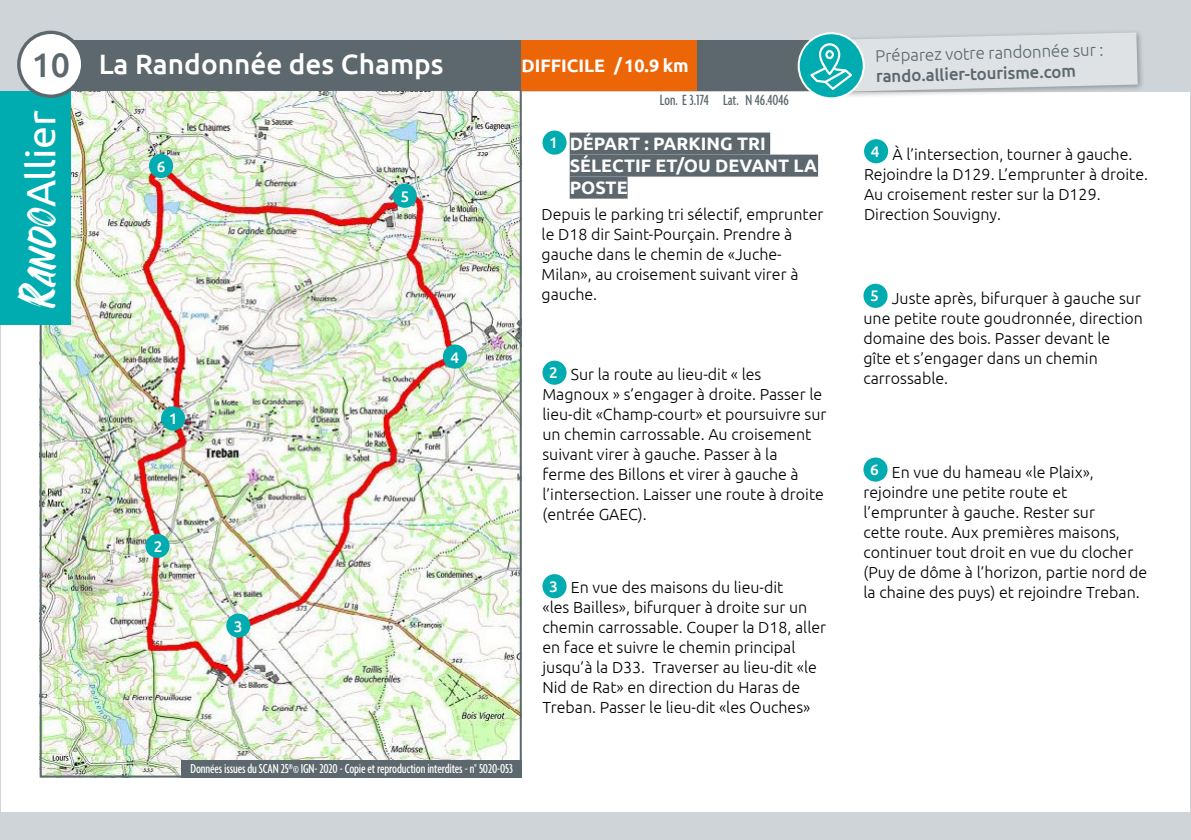
<style>
.page{position:relative;width:1191px;height:840px;background:#fff}
.page>*{position:absolute;margin:0;border:0;box-sizing:border-box;transform-origin:0 0}
.t1{font:41px "Ubuntu";letter-spacing:-.01em;color:#fff}
.t2{font:500 34px "Ubuntu";color:#5d686e}
.t3{font:500 28px "Ubuntu";color:#fff}
.t4{font:700 18px/22px "Ubuntu";color:#fff}
.t5{font:300 17px "Ubuntu";color:#5d686e}
.t6{font:500 17px "Ubuntu";color:#5d686e}
.t7{font:300 16px/20px "Ubuntu";color:#000}
.t8{font:500 extra-condensed 16px "Agenda";color:#5d686e}
.t9{font:500 15.4px "Ubuntu";color:#fff}
.t10{font:500 15.4px "Ubuntu";color:#fff}
.t11{font:500 extra-condensed 14px "Agenda";letter-spacing:-.01em;color:#fff}
.s1{font-family:"Fontania";font-size:41.2px}
</style>
<div class="page">
<div style="left:0;top:0;width:1191px;height:91px;background:#ced4d8"></div>
<img style="left:43px;top:91px;width:476px;height:683px">
<div style="left:40px;top:40px;width:810px;height:51px;background:#5d686e"></div>
<div style="left:161px;top:406px;width:24px;height:24px;background:#00acb0;border-radius:50%"></div>
<div style="left:443px;top:344px;width:24px;height:24px;background:#00acb0;border-radius:50%"></div>
<div style="left:226px;top:613px;width:24px;height:24px;background:#00acb0;border-radius:50%"></div>
<div style="left:393px;top:184px;width:24px;height:24px;background:#00acb0;border-radius:50%"></div>
<div style="left:149px;top:154px;width:24px;height:24px;background:#00acb0;border-radius:50%"></div>
<div style="left:0;top:91px;width:71px;height:233px;background:#00acb0"></div>
<div style="left:145px;top:533px;width:25px;height:24px;background:#00acb0;border-radius:50%"></div>
<div style="left:19px;top:32px;width:64px;height:64px;background:#fff;border-radius:50%"></div>
<div style="left:17px;top:31px;width:67px;height:67px;border:3px solid #5d686e;border-radius:50%"></div>
<div style="left:0;top:812px;width:1191px;height:27px;background:#ced4d8"></div>
<div style="left:522px;top:40px;width:175px;height:51px;background:#ec6608"></div>
<div style="left:569px;top:132px;width:201px;height:22px;background:#5d686e"></div>
<div style="left:569px;top:154px;width:249px;height:22px;background:#5d686e"></div>
<div style="left:569px;top:176px;width:58px;height:22px;background:#5d686e"></div>
<div style="left:542px;top:130px;width:24px;height:24px;background:#00acb0;border-radius:50%"></div>
<div style="left:542px;top:360px;width:24px;height:24px;background:#00acb0;border-radius:50%"></div>
<div style="left:542px;top:574px;width:24px;height:24px;background:#00acb0;border-radius:50%"></div>
<div style="left:864px;top:139px;width:24px;height:24px;background:#00acb0;border-radius:50%"></div>
<div style="left:863px;top:283px;width:24px;height:25px;background:#00acb0;border-radius:50%"></div>
<div style="left:863px;top:457px;width:24px;height:24px;background:#00acb0;border-radius:50%"></div>
<div style="left:825px;top:29px;width:319px;height:71px;background:#000;opacity:.3"></div>
<svg style="left:798px;top:33px;width:66px;height:66px"></svg>
<div style="left:797px;top:32px;width:68px;height:68px;border:2px solid #fff;border-radius:50%"></div>
<svg style="left:810px;top:32px;width:327px;height:60px"></svg>
<div style="left:182px;top:760px;width:340px;height:17px;background:#5d686e"></div>
<h2 class="t2" style="left:31px;top:43px;width:40px">10</h2>
<h1 class="t1" style="left:16px;top:307px;width:198px;rotate:-90deg"><span class="s1">Rando</span>Allier</h1>
<h3 class="t3" style="left:99px;top:46px;width:346px">La Randonnée des Champs</h3>
<p class="t10" style="left:157px;top:157px;width:10px">6</p>
<p class="t10" style="left:400px;top:186px;width:10px">5</p>
<p class="t9" style="left:169px;top:409px;width:10px">1</p>
<p class="t10" style="left:154px;top:536px;width:10px">2</p>
<p class="t10" style="left:234px;top:616px;width:10px">3</p>
<p class="t10" style="left:450px;top:347px;width:10px">4</p>
<p class="t4" style="left:521px;top:54px;width:169px">DIFFICILE /10.9 km</p>
<p class="t9" style="left:549px;top:133px;width:10px">1</p>
<p class="t8" style="left:660px;top:91px;width:131px">Lon. E 3.174 Lat. N 46.4046</p>
<p class="t4" style="left:569px;top:132px;width:249px">DÉPART : PARKING TRI<br>SÉLECTIF ET/OU DEVANT LA<br>POSTE</p>
<p class="t7" style="left:541px;top:204px;width:283px">Depuis le parking tri sélectif, emprunter le D18 dir Saint-Pourçain. Prendre à gauche dans le chemin de «Juche-<br>Milan», au croisement suivant virer à gauche.</p>
<p class="t9" style="left:549px;top:362px;width:10px">2</p>
<p class="t7" style="left:542px;top:363px;width:286px;text-indent:28px">Sur la route au lieu-dit « les Magnoux » s’engager à droite. Passer le lieu-dit «Champ-court» et poursuivre sur un chemin carrossable. Au croisement suivant virer à gauche. Passer à la<br>ferme des Billons et virer à gauche à l’intersection. Laisser une route à droite (entrée GAEC).</p>
<p class="t9" style="left:549px;top:576px;width:10px">3</p>
<p class="t7" style="left:542px;top:576px;width:285px;text-indent:28px">En vue des maisons du lieu-dit<br>«les Bailles», bifurquer à droite sur un chemin carrossable. Couper la D18, aller en face et suivre le chemin principal jusqu’à la D33. Traverser au lieu-dit «le Nid de Rat» en direction du Haras de Treban. Passer le lieu-dit «les Ouches»</p>
<p class="t11" style="left:191px;top:760px;width:324px">Données issues du SCAN 25®© IGN- 2020 - Copie et reproduction interdites - n° 5020-053</p>
<p class="t5" style="left:875px;top:45px;width:230px;rotate:-1deg">Préparez votre randonnée sur :</p>
<p class="t6" style="left:875px;top:65px;width:202px;rotate:-1deg">rando.allier-tourisme.com</p>
<p class="t7" style="left:864px;top:143px;width:285px;text-indent:28px">À l’intersection, tourner à gauche.<br>Rejoindre la D129. L’emprunter à droite.<br>Au croisement rester sur la D129.<br>Direction Souvigny.</p>
<p class="t9" style="left:870px;top:141px;width:10px">4</p>
<p class="t9" style="left:870px;top:286px;width:10px">5</p>
<p class="t7" style="left:863px;top:288px;width:281px;text-indent:28px">Juste après, bifurquer à gauche sur une petite route goudronnée, direction domaine des bois. Passer devant le<br>gîte et s’engager dans un chemin carrossable.</p>
<p class="t9" style="left:870px;top:459px;width:10px">6</p>
<p class="t7" style="left:863px;top:461px;width:285px;text-indent:28px">En vue du hameau «le Plaix», rejoindre une petite route et l’emprunter à gauche. Rester sur<br>cette route. Aux premières maisons, continuer tout droit en vue du clocher (Puy de dôme à l’horizon, partie nord de la chaine des puys) et rejoindre Treban.</p>
</div>
